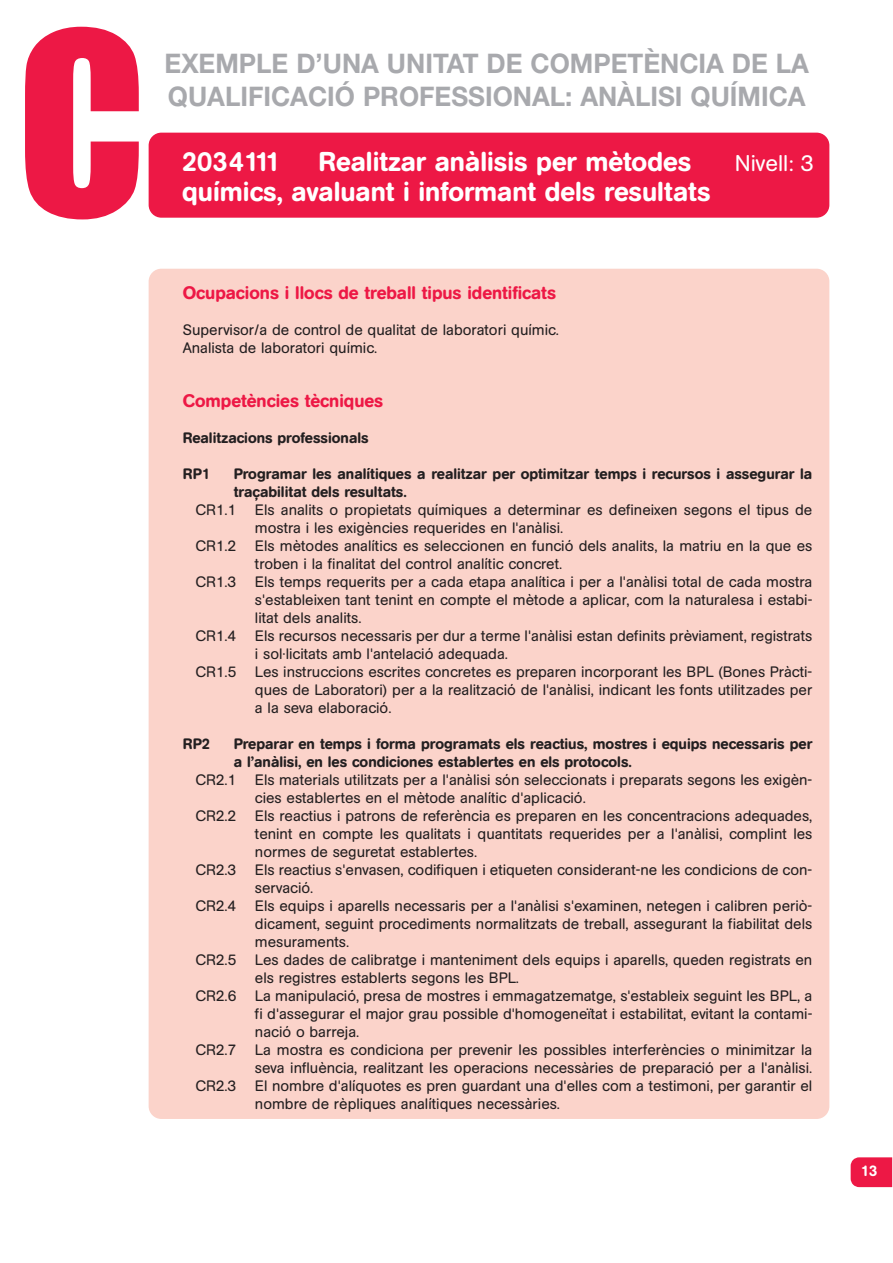
<style>
.page{position:relative;width:893px;height:1263px;background:#fff}
.page>*{position:absolute;margin:0;border:0;box-sizing:border-box;transform-origin:0 0}
.t1{font:234px "Impact";color:#ed1845}
.t2{font:700 27px/32.4px "Helvetica Neue";color:#a8a9ad;scale:.96 1}
.t3{font:500 27px "AG Book Rounded";color:#fff}
.t4{font:22.5px "AG Book Rounded";color:#fff}
.t5{font:500 18px "AG Book Rounded";color:#ed1845}
.t6{font:15px/18px "AG Book Rounded";color:#231f20}
.t7{font:500 15px/18px "AG Book Rounded";color:#231f20}
.t8{font:500 15px "AG Book Rounded";color:#fff}
</style>
<div class="page">
<div style="left:149px;top:269px;width:680px;height:850px;background:#fbd3ca;border-radius:13px"></div>
<div style="left:149px;top:133px;width:680px;height:85px;background:#ed1845;border-radius:13px"></div>
<svg style="left:850px;top:1157px;width:42px;height:30px"></svg>
<h1 class="t1" style="left:17px;top:49px;width:131px">C</h1>
<h2 class="t2" style="left:164px;top:50px;width:672px">EXEMPLE D’UNA UNITAT DE COMPETÈNCIA DE LA<br>QUALIFICACIÓ PROFESSIONAL: ANÀLISI QUÍMICA</h2>
<h2 class="t3" style="left:182px;top:152px;width:100px">2034111</h2>
<h2 class="t3" style="left:318px;top:152px;width:374px">Realitzar anàlisis per mètodes</h2>
<h3 class="t4" style="left:734px;top:155px;width:80px">Nivell: 3</h3>
<h2 class="t3" style="left:182px;top:182px;width:530px">químics, avaluant i informant dels resultats</h2>
<p class="t5" style="left:183px;top:286px;width:375px">Ocupacions i llocs de treball tipus identificats</p>
<p class="t6" style="left:183px;top:322px;width:378px">Supervisor/a de control de qualitat de laboratori químic.<br>Analista de laboratori químic.</p>
<p class="t5" style="left:183px;top:394px;width:202px">Competències tècniques</p>
<p class="t7" style="left:183px;top:429px;width:187px">Realitzacions professionals</p>
<p class="t7" style="left:183px;top:465px;width:29px">RP1</p>
<p class="t7" style="left:234px;top:465px;width:580px">Programar les analítiques a realitzar per optimitzar temps i recursos i assegurar la traçabilitat dels resultats.</p>
<p class="t6" style="left:195px;top:502px;width:42px">CR1.1</p>
<p class="t6" style="left:255px;top:502px;width:559px">Els analits o propietats químiques a determinar es defineixen segons el tipus de mostra i les exigències requerides en l'anàlisi.</p>
<p class="t6" style="left:195px;top:538px;width:42px">CR1.2</p>
<p class="t6" style="left:255px;top:538px;width:559px">Els mètodes analítics es seleccionen en funció dels analits, la matriu en la que es troben i la finalitat del control analític concret.</p>
<p class="t6" style="left:195px;top:574px;width:42px">CR1.3</p>
<p class="t6" style="left:255px;top:574px;width:559px;text-align:justify">Els temps requerits per a cada etapa analítica i per a l'anàlisi total de cada mostra s'estableixen tant tenint en compte el mètode a aplicar, com la naturalesa i estabi&shy;litat dels analits.</p>
<p class="t6" style="left:195px;top:628px;width:42px">CR1.4</p>
<p class="t6" style="left:255px;top:628px;width:559px">Els recursos necessaris per dur a terme l'anàlisi estan definits prèviament, registrats i sol·licitats amb l'antelació adequada.</p>
<p class="t6" style="left:195px;top:664px;width:42px">CR1.5</p>
<p class="t6" style="left:255px;top:664px;width:559px;text-align:justify">Les instruccions escrites concretes es preparen incorporant les BPL (Bones Pràcti&shy;ques de Laboratori) per a la realització de l'anàlisi, indicant les fonts utilitzades per a la seva elaboració.</p>
<p class="t7" style="left:183px;top:735px;width:29px">RP2</p>
<p class="t7" style="left:234px;top:735px;width:580px">Preparar en temps i forma programats els reactius, mostres i equips necessaris per a l’anàlisi, en les condiciones establertes en els protocols.</p>
<p class="t6" style="left:195px;top:772px;width:42px">CR2.1</p>
<p class="t6" style="left:255px;top:772px;width:559px">Els materials utilitzats per a l'anàlisi són seleccionats i preparats segons les exigèn&shy;cies establertes en el mètode analític d'aplicació.</p>
<p class="t6" style="left:195px;top:808px;width:42px">CR2.2</p>
<p class="t6" style="left:255px;top:808px;width:559px;text-align:justify">Els reactius i patrons de referència es preparen en les concentracions adequades, tenint en compte les qualitats i quantitats requerides per a l'anàlisi, complint les normes de seguretat establertes.</p>
<p class="t6" style="left:195px;top:862px;width:42px">CR2.3</p>
<p class="t6" style="left:255px;top:862px;width:559px">Els reactius s'envasen, codifiquen i etiqueten considerant-ne les condicions de con&shy;servació.</p>
<p class="t6" style="left:195px;top:898px;width:42px">CR2.4</p>
<p class="t6" style="left:255px;top:898px;width:559px;text-align:justify">Els equips i aparells necessaris per a l'anàlisi s'examinen, netegen i calibren periò&shy;dicament, seguint procediments normalitzats de treball, assegurant la fiabilitat dels mesuraments.</p>
<p class="t6" style="left:195px;top:952px;width:42px">CR2.5</p>
<p class="t6" style="left:255px;top:952px;width:559px">Les dades de calibratge i manteniment dels equips i aparells, queden registrats en els registres establerts segons les BPL.</p>
<p class="t6" style="left:195px;top:988px;width:42px">CR2.6</p>
<p class="t6" style="left:255px;top:988px;width:559px;text-align:justify">La manipulació, presa de mostres i emmagatzematge, s'estableix seguint les BPL, a fi d'assegurar el major grau possible d'homogeneïtat i estabilitat, evitant la contami&shy;nació o barreja.</p>
<p class="t6" style="left:195px;top:1042px;width:42px">CR2.7</p>
<p class="t6" style="left:255px;top:1042px;width:559px">La mostra es condiciona per prevenir les possibles interferències o minimitzar la seva influència, realitzant les operacions necessàries de preparació per a l'anàlisi.</p>
<p class="t6" style="left:195px;top:1078px;width:42px">CR2.3</p>
<p class="t6" style="left:255px;top:1078px;width:559px">El nombre d'alíquotes es pren guardant una d'elles com a testimoni, per garantir el nombre de rèpliques analítiques necessàries.</p>
<p class="t8" style="left:860px;top:1166px;width:18px">13</p>
</div>
